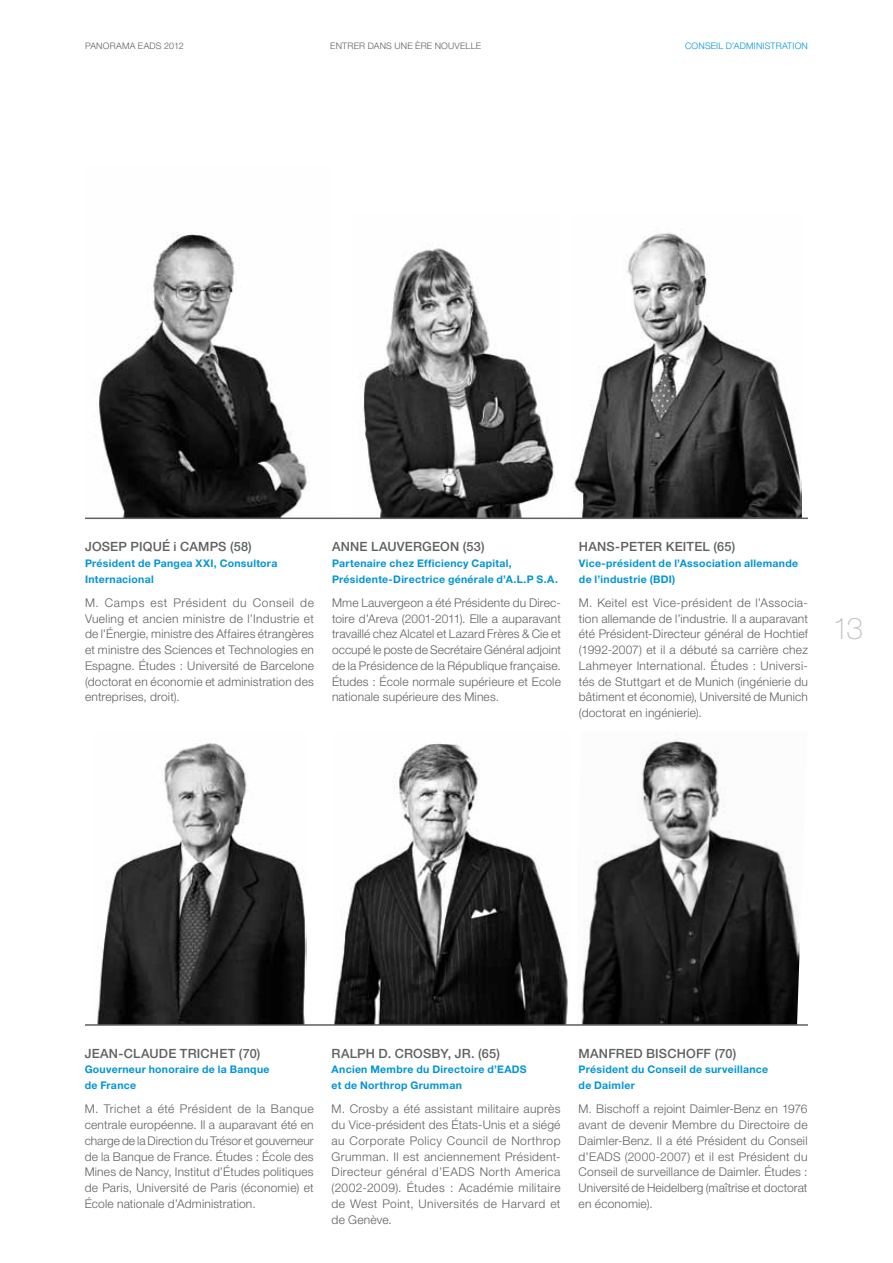
<style>
.page{position:relative;width:893px;height:1263px;background:#fff}
.page>*{position:absolute;margin:0;border:0;box-sizing:border-box;transform-origin:0 0}
.t1{font:100 30px "Helvetica Neue LT Pro";color:#bdc0c2}
.t2{font:500 12.75px "Helvetica Neue LT Pro";letter-spacing:.015em;color:#5e6161}
.t3{font:300 12px/15.8px "Helvetica Neue LT Pro";letter-spacing:.015em;color:#5e6161;text-align:justify}
.t4{font:700 10.5px/15.8px "Helvetica Neue LT Pro";letter-spacing:.025em;color:#0095d6}
.t5{font:300 9px "Helvetica Neue LT Pro";letter-spacing:.025em;color:#5e6161}
.t6{font:300 9px "Helvetica Neue LT Pro";color:#0095d6}
</style>
<div class="page">
<img style="left:572px;top:233px;width:230px;height:284px">
<img style="left:360px;top:245px;width:195px;height:272px">
<img style="left:99px;top:234px;width:209px;height:283px">
<img style="left:334px;top:742px;width:235px;height:282px">
<img style="left:581px;top:738px;width:219px;height:286px">
<img style="left:97px;top:743px;width:210px;height:281px">
<hr style="left:85px;top:517px;width:723px;height:2px;background:#5e6161">
<hr style="left:85px;top:1024px;width:723px;height:2px;background:#5e6161">
<p class="t5" style="left:85px;top:40px;width:100px">PANORAMA EADS 2012</p>
<p class="t5" style="left:330px;top:40px;width:152px">ENTRER DANS UNE ÈRE NOUVELLE</p>
<p class="t6" style="left:685px;top:40px;width:13px">Conseil</p>
<p class="t6" style="left:726px;top:40px;width:15px">d’administration</p>
<p class="t2" style="left:85px;top:539px;width:17px">JOSEP</p>
<p class="t2" style="left:131px;top:539px;width:17px">PIQUÉ</p>
<p class="t2" style="left:174px;top:539px;width:26px">I CAMPS</p>
<p class="t2" style="left:230px;top:539px;width:23px">(58)</p>
<p class="t4" style="left:85px;top:555px;width:194px">Président de Pangea XXI, Consultora<br>Internacional</p>
<p class="t3" style="left:85px;top:594px;width:230px">M. Camps est Président du Conseil de Vueling et ancien ministre de l’Industrie et de l’Énergie, ministre des Affaires étrangères et ministre des Sciences et Technologies en Espagne. Études : Université de Barcelone (doctorat en économie et administration des entreprises, droit).</p>
<p class="t2" style="left:332px;top:539px;width:19px">ANNE</p>
<p class="t2" style="left:371px;top:539px;width:18px">LAUVERGEON</p>
<p class="t2" style="left:463px;top:539px;width:23px">(53)</p>
<p class="t4" style="left:332px;top:555px;width:227px">Partenaire chez Efficiency Capital,<br>Présidente-Directrice générale d’A.L.P S.A.</p>
<p class="t3" style="left:332px;top:594px;width:230px">Mme Lauvergeon a été Présidente du Direc&shy;toire d’Areva (2001-2011). Elle a auparavant travaillé chez Alcatel et Lazard Frères &amp; Cie et occupé le poste de Secrétaire Général adjoint de la Présidence de la République française.<br>Études : École normale supérieure et Ecole nationale supérieure des Mines.</p>
<p class="t2" style="left:579px;top:539px;width:20px">HANS</p>
<p class="t2" style="left:615px;top:539px;width:23px">-PETER</p>
<p class="t2" style="left:666px;top:539px;width:17px">KEITEL</p>
<p class="t2" style="left:713px;top:539px;width:23px">(65)</p>
<p class="t4" style="left:579px;top:555px;width:221px">Vice-président de l’Association allemande de l’industrie (BDI)</p>
<p class="t3" style="left:579px;top:594px;width:230px">M. Keitel est Vice-président de l’Associa&shy;tion allemande de l’industrie. Il a auparavant été Président-Directeur général de Hochtief (1992-2007) et il a débuté sa carrière chez Lahmeyer International. Études : Universi&shy;tés de Stuttgart et de Munich (ingénierie du bâtiment et économie), Université de Munich (doctorat en ingénierie).</p>
<h1 class="t1" style="left:832px;top:611px;width:32px">13</h1>
<p class="t2" style="left:85px;top:1045px;width:17px">JEAN</p>
<p class="t2" style="left:118px;top:1045px;width:25px">-CLAUDE</p>
<p class="t2" style="left:180px;top:1045px;width:17px">TRICHET</p>
<p class="t2" style="left:239px;top:1045px;width:23px">(70)</p>
<p class="t4" style="left:85px;top:1061px;width:186px">Gouverneur honoraire de la Banque de France</p>
<p class="t3" style="left:85px;top:1101px;width:230px">M. Trichet a été Président de la Banque centrale européenne. Il a auparavant été en charge de la Direction du Trésor et gouverneur de la Banque de France. Études : École des Mines de Nancy, Institut d’Études politiques de Paris, Université de Paris (économie) et École nationale d’Administration.</p>
<p class="t2" style="left:332px;top:1045px;width:19px">RALPH</p>
<p class="t2" style="left:379px;top:1045px;width:36px">D. CROSBY</p>
<p class="t2" style="left:448px;top:1045px;width:54px">, JR . (65)</p>
<p class="t4" style="left:332px;top:1061px;width:197px">Ancien Membre du Directoire d’EADS et de Northrop Grumman</p>
<p class="t3" style="left:332px;top:1101px;width:230px">M. Crosby a été assistant militaire auprès du Vice-président des États-Unis et a siégé au Corporate Policy Council de Northrop Grumman. Il est anciennement Président-Directeur général d’EADS North America (2002-2009). Études : Académie militaire de West Point, Universités de Harvard et de Genève.</p>
<p class="t2" style="left:579px;top:1045px;width:22px">MANFRED</p>
<p class="t2" style="left:646px;top:1045px;width:18px">BISCHOFF</p>
<p class="t2" style="left:715px;top:1045px;width:23px">(70)</p>
<p class="t4" style="left:579px;top:1061px;width:191px">Président du Conseil de surveillance de Daimler</p>
<p class="t3" style="left:579px;top:1101px;width:230px">M. Bischoff a rejoint Daimler-Benz en 1976 avant de devenir Membre du Directoire de Daimler-Benz. Il a été Président du Conseil d’EADS (2000-2007) et il est Président du Conseil de surveillance de Daimler. Études :<br>Université de Heidelberg (maîtrise et doctorat en économie).</p>
</div>
